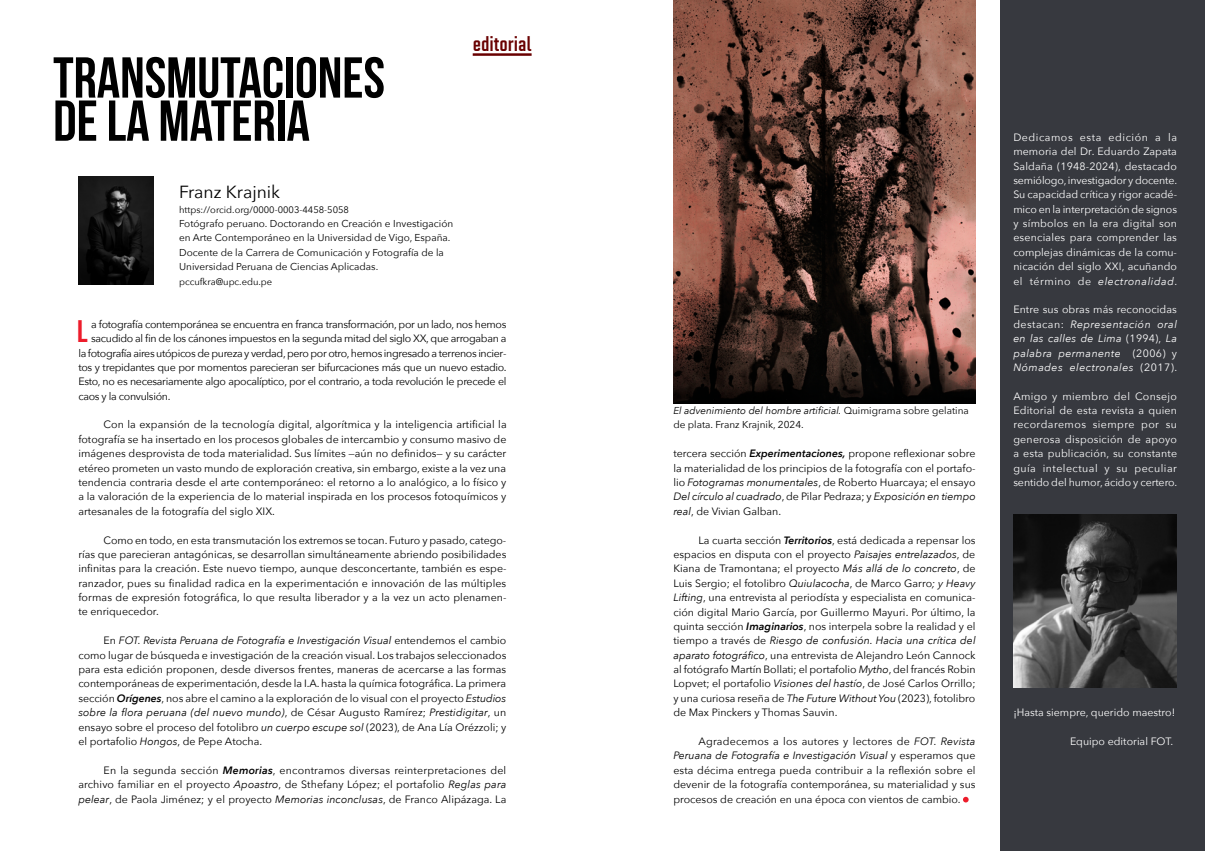
<style>
.page{position:relative;width:1205px;height:851px;background:#fff}
.page>*{position:absolute;margin:0;border:0;box-sizing:border-box;transform-origin:0 0}
.t1{font:57.5px/43.1px "Bebas Neue";color:#000}
.t2{font:31.12px "Bebas Neue";color:#ed1c2b}
.t3{font:700 21.25px "Solano Gothic MVB Pro";color:#690000}
.t4{font:17.5px "Avenir Next";color:#000}
.t5{font:10.62px/14.4px "Avenir Next";letter-spacing:-.03em;color:#000;text-align:justify}
.t6{font:10.62px/14.4px "Avenir Next";color:#fff;text-align:justify}
.t7{font:italic 10.62px/14.4px "Avenir Next";letter-spacing:.035em;color:#fff;text-align:justify}
.t8{font:10px/14.4px "Avenir Next";color:#000}
.t9{font:9.38px "Avenir Next";color:#000}
.s1{font-style:italic}
.s2{font-weight:600;font-style:italic}
.s3{font-style:normal}
</style>
<div class="page">
<div style="left:1001px;top:0;width:204px;height:850px;background:#37393f"></div>
<img style="left:673px;top:0;width:302px;height:404px">
<hr style="left:473px;top:53px;width:58px;height:3px;background:#690000">
<img style="left:78px;top:177px;width:76px;height:107px">
<svg style="left:963px;top:796px;width:5px;height:6px"></svg>
<img style="left:1013px;top:514px;width:164px;height:173px">
<h1 class="t1" style="left:53px;top:55px;width:333px">TRANSMUTACIONES<br>DE LA MATERIA</h1>
<h3 class="t4" style="left:179px;top:177px;width:103px">Franz Krajnik</h3>
<p class="t9" style="left:179px;top:201px;width:171px">https://orcid.org/0000-0003-4458-5058</p>
<p class="t8" style="left:179px;top:216px;width:276px">Fotógrafo peruano. Doctorando en Creación e Investigación en Arte Contemporáneo en la Universidad de Vigo, España.<br>Docente de la Carrera de Comunicación y Fotografía de la Universidad Peruana de Ciencias Aplicadas.</p>
<p class="t9" style="left:179px;top:273px;width:95px">pccufkra@upc.edu.pe</p>
<h3 class="t3" style="left:473px;top:32px;width:60px">editorial</h3>
<h2 class="t2" style="left:77px;top:314px;width:12px">L</h2>
<p class="t5" style="left:91px;top:316px;width:417px">a fotografía contemporánea se encuentra en franca transformación, por un lado, nos hemos</p>
<p class="t5" style="left:91px;top:331px;width:417px">sacudido al fin de los cánones impuestos en la segunda mitad del siglo XX, que arrogaban a</p>
<p class="t5" style="left:78px;top:345px;width:429px">la fotografía aires utópicos de pureza y verdad, pero por otro, hemos ingresado a terrenos incier-</p>
<p class="t5" style="left:78px;top:359px;width:430px">tos y trepidantes que por momentos parecieran ser bifurcaciones más que un nuevo estadio.</p>
<p class="t5" style="left:78px;top:374px;width:430px">Esto, no es necesariamente algo apocalíptico, por el contrario, a toda revolución le precede el</p>
<p class="t5" style="left:78px;top:388px;width:94px">caos y la convulsión.</p>
<p class="t5" style="left:78px;top:417px;width:430px;text-indent:25px">Con la expansión de la tecnología digital, algorítmica y la inteligencia artificial la fotografía se ha insertado en los procesos globales de intercambio y consumo masivo de imágenes desprovista de toda materialidad. Sus límites —aún no definidos— y su carácter etéreo prometen un vasto mundo de exploración creativa, sin embargo, existe a la vez una tendencia contraria desde el arte contemporáneo: el retorno a lo analógico, a lo físico y a la valoración de la experiencia de lo material inspirada en los procesos fotoquímicos y artesanales de la fotografía del siglo XIX.</p>
<p class="t5" style="left:78px;top:532px;width:430px;text-indent:25px">Como en todo, en esta transmutación los extremos se tocan. Futuro y pasado, catego&shy;rías que parecieran antagónicas, se desarrollan simultáneamente abriendo posibilidades infinitas para la creación. Este nuevo tiempo, aunque desconcertante, también es espe&shy;ranzador, pues su finalidad radica en la experimentación e innovación de las múltiples formas de expresión fotográfica, lo que resulta liberador y a la vez un acto plenamen&shy;te enriquecedor.</p>
<p class="t5" style="left:78px;top:632px;width:429px;text-indent:25px">En <span class="s1">FOT. Revista Peruana de Fotografía e Investigación Visual</span> entendemos el cambio como lugar de búsqueda e investigación de la creación visual. Los trabajos seleccionados para esta edición proponen, desde diversos frentes, maneras de acercarse a las formas contemporáneas de experimentación, desde la I.A. hasta la química fotográfica. La primera sección <span class="s2">Orígenes</span>, nos abre el camino a la exploración de lo visual con el proyecto <span class="s1">Estudios sobre la flora peruana (del nuevo mundo)</span>, de César Augusto Ramírez; <span class="s1">Prestidigitar</span>, un ensayo sobre el proceso del fotolibro <span class="s1">un cuerpo escupe sol</span> (2023), de Ana Lía Orézzoli; y el portafolio <span class="s1">Hongos</span>, de Pepe Atocha.</p>
<p class="t5" style="left:78px;top:762px;width:429px;text-indent:25px">En la segunda sección <span class="s2">Memorias</span>, encontramos diversas reinterpretaciones del archivo familiar en el proyecto <span class="s1">Apoastro</span>, de Sthefany López; el portafolio <span class="s1">Reglas para pelear</span>, de Paola Jiménez; y el proyecto <span class="s1">Memorias inconclusas</span>, de Franco Alipázaga. La</p>
<p class="t8" style="left:673px;top:403px;width:297px"><span class="s1">El advenimiento del hombre artificial.</span> Quimigrama sobre gelatina de plata. Franz Krajnik, 2024.</p>
<p class="t5" style="left:673px;top:446px;width:304px">tercera sección <span class="s2">Experimentaciones,</span> propone reflexionar sobre la materialidad de los principios de la fotografía con el portafo&shy;lio <span class="s1">Fotogramas monumentales</span>, de Roberto Huarcaya; el ensayo <span class="s1">Del círculo al cuadrado</span>, de Pilar Pedraza; y <span class="s1">Exposición en tiempo real</span>, de Vivian Galban.</p>
<p class="t5" style="left:673px;top:532px;width:304px;text-indent:25px">La cuarta sección <span class="s2">Territorios</span>, está dedicada a repensar los espacios en disputa con el proyecto <span class="s1">Paisajes entrelazados</span>, de Kiana de Tramontana; el proyecto <span class="s1">Más allá de lo concreto</span>, de Luis Sergio; el fotolibro <span class="s1">Quiulacocha</span>, de Marco Garro<span class="s1">; y Heavy Lifting</span>, una entrevista al periodísta y especialista en comunica&shy;ción digital Mario García, por Guillermo Mayuri. Por último, la quinta sección <span class="s2">Imaginarios</span>, nos interpela sobre la realidad y el tiempo a través de <span class="s1">Riesgo de confusión. Hacia una crítica del aparato fotográfico</span>, una entrevista de Alejandro León Cannock al fotógrafo Martín Bollati; el portafolio <span class="s1">Mytho</span>, del francés Robin Lopvet; el portafolio <span class="s1">Visiones del hastío</span>, de José Carlos Orrillo; y una curiosa reseña de <span class="s1">The Future Without You</span> (2023), fotolibro de Max Pinckers y Thomas Sauvin.</p>
<p class="t5" style="left:673px;top:733px;width:304px;text-indent:25px">Agradecemos a los autores y lectores de <span class="s1">FOT. Revista Peruana de Fotografía e Investigación Visual</span> y esperamos que esta décima entrega pueda contribuir a la reflexión sobre el devenir de la fotografía contemporánea, su materialidad y sus procesos de creación en una época con vientos de cambio.</p>
<p class="t6" style="left:1013px;top:129px;width:165px">Dedicamos esta edición a la memoria del Dr. Eduardo Zapata Saldaña (1948-2024), destacado semiólogo, investigador y docente.<br>Su capacidad crítica y rigor acadé&shy;mico en la interpretación de signos y símbolos en la era digital son esenciales para comprender las complejas dinámicas de la comu&shy;nicación del siglo XXI, acuñando el término de <span class="s1">electronalidad</span>.</p>
<p class="t7" style="left:1013px;top:302px;width:165px"><span class="s3">Entre sus obras más reconocidas destacan:</span> Representación oral en las calles de Lima <span class="s3">(1994),</span> La palabra permanente <span class="s3">(2006) y </span>Nómades electronales <span class="s3">(2017).</span></p>
<p class="t6" style="left:1013px;top:388px;width:165px">Amigo y miembro del Consejo Editorial de esta revista a quien recordaremos siempre por su generosa disposición de apoyo a esta publicación, su constante guía intelectual y su peculiar sentido del humor, ácido y certero.</p>
<p class="t6" style="left:1013px;top:704px;width:163px">¡Hasta siempre, querido maestro!</p>
<p class="t6" style="left:1070px;top:733px;width:105px">Equipo editorial FOT.</p>
</div>
